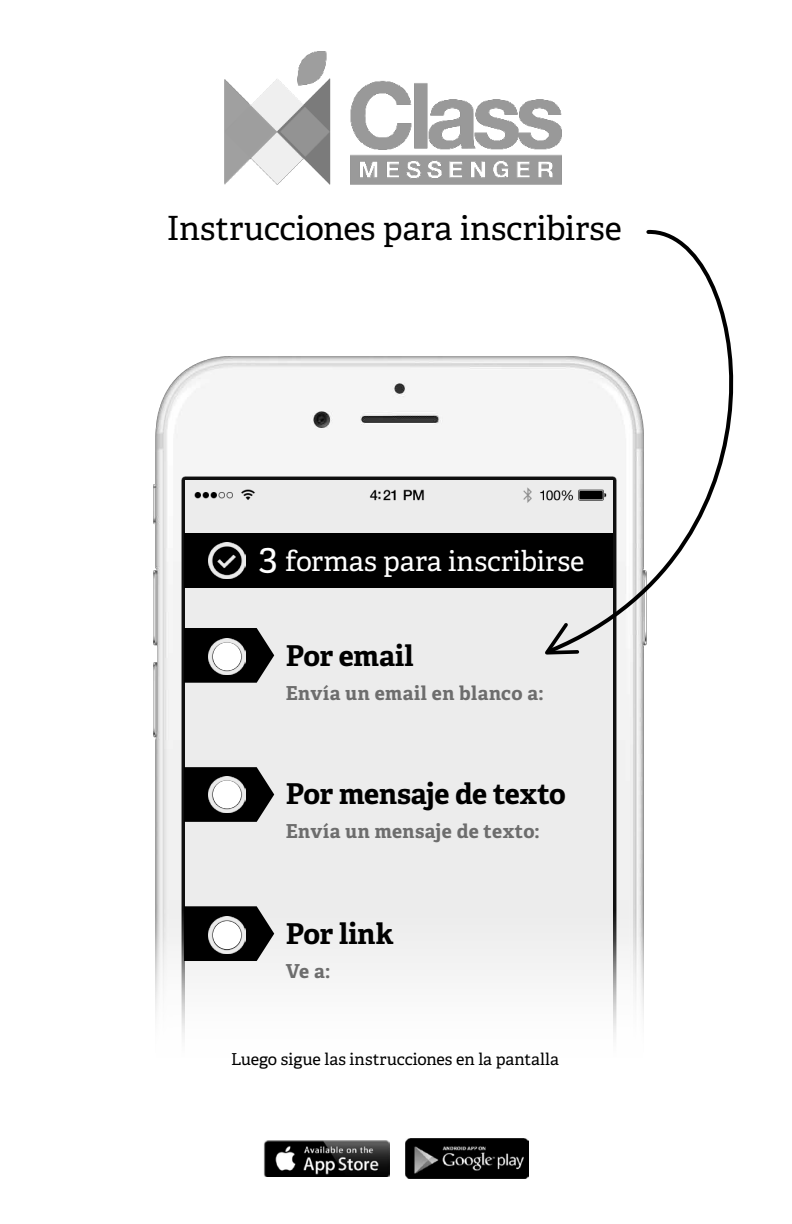
<style>
.page{position:relative;width:792px;height:1224px;background:#fff}
.page>*{position:absolute;margin:0;border:0;box-sizing:border-box;transform-origin:0 0}
.t1{font:33.3px "Adelle";letter-spacing:-.005em;color:#000}
.t2{font:700 28.7px "Adelle";letter-spacing:-.01em;color:#000}
.t3{font:28px "Adelle";color:#fff}
.t4{font:700 19.3px "Adelle";letter-spacing:.02em;color:#6d6d6d}
.t5{font:16.4px "Adelle";color:#000}
.s1{font-size:38px}
</style>
<div class="page">
<img style="left:153px;top:357px;width:491px;height:383px">
<div style="left:181px;top:476px;width:436px;height:264px;background:#ececec"></div>
<div style="left:55px;top:740px;width:707px;height:484px;background:linear-gradient(to right,#f7f7f7,#f7f7f7)"></div>
<img style="left:263px;top:1140px;width:126px;height:37px">
<img style="left:405px;top:1138px;width:124px;height:40px">
<img style="left:224px;top:51px;width:338px;height:134px">
<div style="left:184px;top:533px;width:428px;height:55px;background:#000"></div>
<svg style="left:184px;top:628px;width:90px;height:55px"></svg>
<svg style="left:184px;top:767px;width:90px;height:55px"></svg>
<svg style="left:184px;top:906px;width:90px;height:55px"></svg>
<img style="left:209px;top:543px;width:36px;height:36px">
<img style="left:209px;top:639px;width:36px;height:36px">
<img style="left:209px;top:776px;width:36px;height:37px">
<img style="left:209px;top:917px;width:36px;height:36px">
<div style="left:213px;top:780px;width:28px;height:29px;background:#fff;border-radius:50%"></div>
<div style="left:213px;top:642px;width:28px;height:29px;background:#fff;border-radius:50%"></div>
<div style="left:213px;top:921px;width:28px;height:28px;background:#fff;border-radius:50%"></div>
<svg style="left:545px;top:229px;width:189px;height:427px"></svg>
<svg style="left:540px;top:620px;width:41px;height:37px"></svg>
<h1 class="t1" style="left:167px;top:204px;width:456px">Instrucciones para inscribirse</h1>
<h3 class="t3" style="left:259px;top:541px;width:327px"><span class="s1">3</span> formas para inscribirse</h3>
<h2 class="t2" style="left:286px;top:635px;width:129px">Por email</h2>
<p class="t4" style="left:286px;top:679px;width:260px">Envía un email en blanco a:</p>
<h2 class="t2" style="left:286px;top:773px;width:282px">Por mensaje de texto</h2>
<p class="t4" style="left:286px;top:817px;width:256px">Envía un mensaje de texto:</p>
<h2 class="t2" style="left:286px;top:913px;width:109px">Por link</h2>
<p class="t4" style="left:286px;top:957px;width:46px">Ve a:</p>
<p class="t5" style="left:231px;top:1047px;width:329px">Luego sigue las instrucciones en la pantalla</p>
</div>
